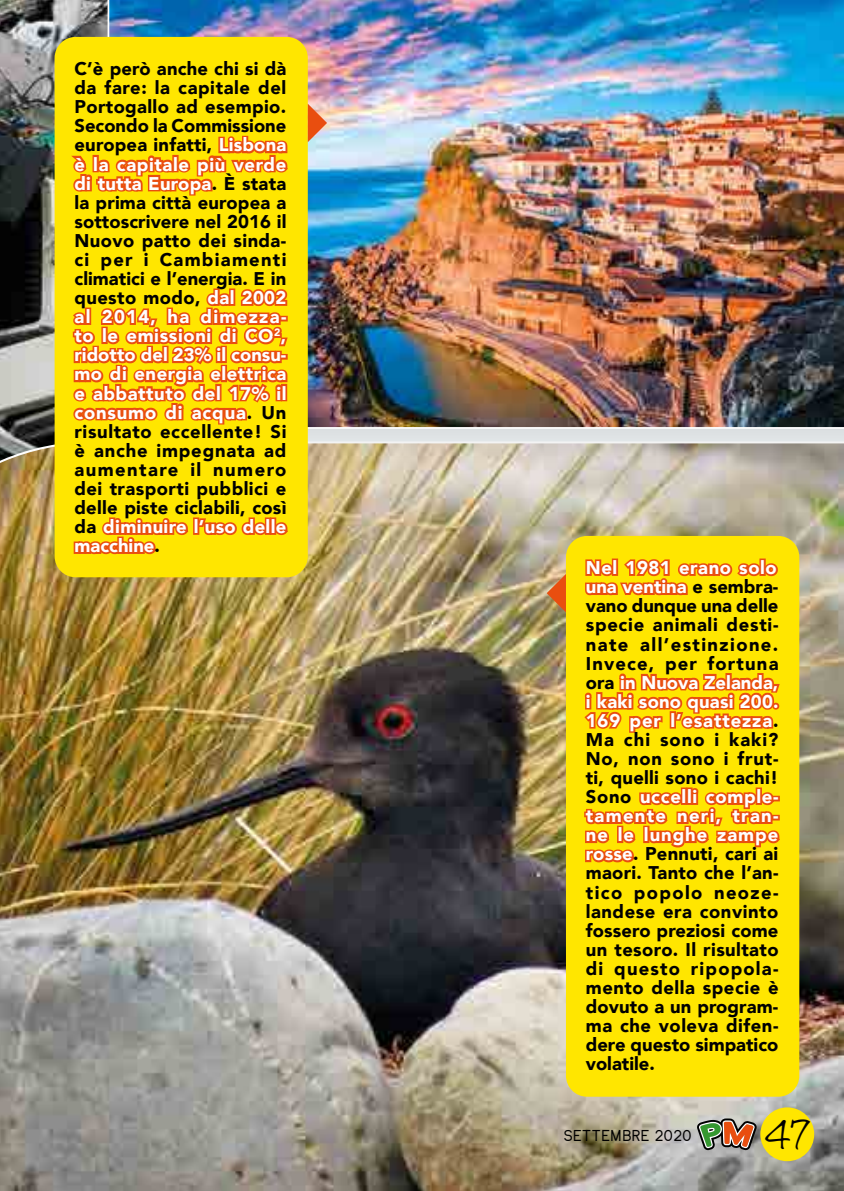
<style>
.page{position:relative;width:844px;height:1191px;background:#fff}
.page>*{position:absolute;margin:0;border:0;box-sizing:border-box;transform-origin:0 0}
.t1{font:300 33.25px "Noteworthy";color:#000}
.t2{font:900 18.38px/19.1px "Avenir";letter-spacing:.015em;color:#000;text-align:justify}
.t3{font:15.75px "Kayak Sans";letter-spacing:.05em;color:#000}
.s1{color:#e94e0f}
</style>
<div class="page">
<img style="left:0;top:0;width:92px;height:440px">
<img style="left:0;top:440px;width:843px;height:751px">
<div style="left:760px;top:1107px;width:54px;height:54px;background:#ffe600;border-radius:50%"></div>
<svg style="left:696px;top:1118px;width:60px;height:32px;background:#978166"></svg>
<div style="left:566px;top:536px;width:233px;height:560px;background:#ffe600;border-radius:21px"></div>
<svg style="left:546px;top:574px;width:20px;height:38px"></svg>
<div style="left:92px;top:0;width:751px;height:469px;background:#000;opacity:.1"></div>
<img style="left:107px;top:0;width:736px;height:429px">
<div style="left:55px;top:37px;width:253px;height:540px;background:#ffe600;border-radius:21px"></div>
<svg style="left:308px;top:104px;width:19px;height:38px"></svg>
<p class="t2" style="left:74px;top:59px;width:213px">C’è però anche chi si dà da fare: la capitale del Portogallo ad esempio.<br>Secondo la Commissione europea infatti, <span class="s1">Lisbona è la capitale più verde di tutta Europa</span>. È stata la prima città europea a sottoscrivere nel 2016 il Nuovo patto dei sinda&shy;ci per i Cambiamenti climatici e l’energia. E in questo modo, <span class="s1">dal 2002 al 2014, ha dimezza&shy;to le emissioni di CO</span><sup>2</sup><span class="s1">, ridotto del 23% il consu&shy;mo di energia elettrica e abbattuto del 17% il consumo di acqua</span>. Un risultato eccellente! Si è anche impegnata ad aumentare il numero dei trasporti pubblici e delle piste ciclabili, così da <span class="s1">diminuire l’uso delle macchine</span>.</p>
<p class="t2" style="left:585px;top:558px;width:194px"><span class="s1">Nel 1981 erano solo una ventina</span> e sembra&shy;vano dunque una delle specie animali desti&shy;nate all’estinzione.<br>Invece, per fortuna ora <span class="s1">in Nuova Zelanda, i kaki sono quasi 200.<br>169 per l’esattezza</span>.<br>Ma chi sono i kaki?<br>No, non sono i frut&shy;ti, quelli sono i cachi!<br>Sono <span class="s1">uccelli comple&shy;tamente neri, tran&shy;ne le lunghe zampe rosse</span>. Pennuti, cari ai maori. Tanto che l’an&shy;tico popolo neoze&shy;landese era convinto fossero preziosi come un tesoro. Il risultato di questo ripopola&shy;mento della specie è dovuto a un program&shy;ma che voleva difen&shy;dere questo simpatico volatile.</p>
<p class="t3" style="left:563px;top:1127px;width:129px">SETTEMBRE 2020</p>
<h1 class="t1" style="left:764px;top:1106px;width:47px">47</h1>
</div>
